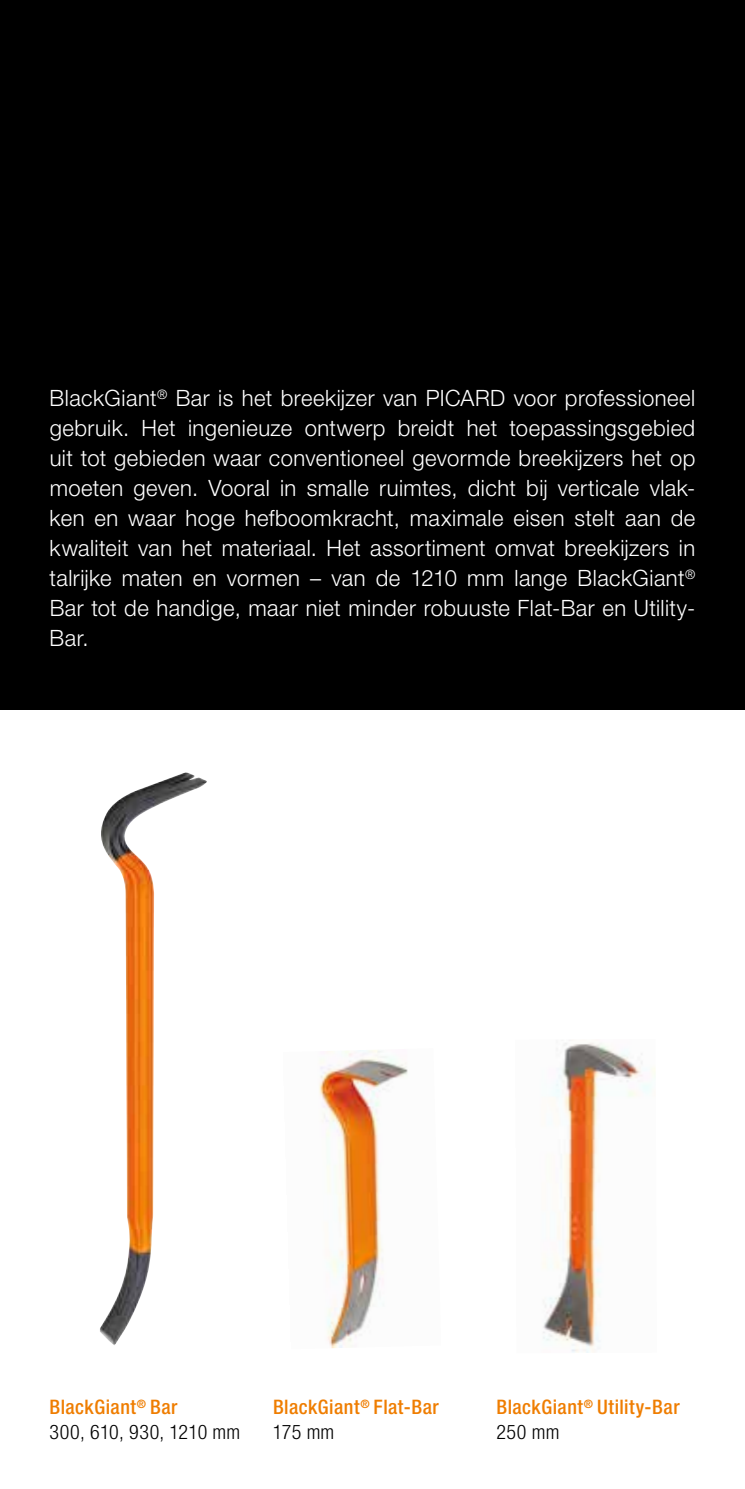
<style>
.page{position:relative;width:745px;height:1489px;background:#fff}
.page>*{position:absolute;margin:0;border:0;box-sizing:border-box;transform-origin:0 0}
.t1{font:300 22.5px/30px "Helvetica Neue LT Pro";letter-spacing:.02em;color:#fff;text-align:justify}
.t2{font:500 condensed 20px/25px "Helvetica Neue LT Pro";letter-spacing:.025em;color:#ef7d00}
.t3{font:300 condensed 20px/25px "Helvetica Neue LT Pro";letter-spacing:.02em;color:#000}
.s1{font-weight:500;color:#ef7d00}
.s2{font-weight:300;color:#000}
</style>
<div class="page">
<div style="left:0;top:0;width:744px;height:709px;background:#000"></div>
<img style="left:100px;top:772px;width:107px;height:573px">
<img style="left:319px;top:1050px;width:89px;height:298px">
<img style="left:543px;top:1040px;width:112px;height:313px">
<p class="t1" style="left:50px;top:382px;width:646px">BlackGiant<sup>®</sup> Bar is het breekijzer van PICARD voor professioneel gebruik. Het ingenieuze ontwerp breidt het toepassingsgebied uit tot gebieden waar conventioneel gevormde breekijzers het op moeten geven. Vooral in smalle ruimtes, dicht bij verticale vlak&shy;ken en waar hoge hefboomkracht, maximale eisen stelt aan de kwaliteit van het materiaal. Het assortiment omvat breekijzers in talrijke maten en vormen – van de 1210 mm lange BlackGiant<sup>® </sup>Bar tot de handige, maar niet minder robuuste Flat-Bar en Utility-Bar.</p>
<p class="t3" style="left:49px;top:1394px;width:192px"><span class="s1">BlackGiant</span><sup>®</sup> <span class="s1">Bar<br></span>300, 610, 930, 1210 mm</p>
<p class="t2" style="left:273px;top:1394px;width:167px">BlackGiant<sup>®</sup> Flat-Bar<br><span class="s2">175 mm</span></p>
<p class="t2" style="left:496px;top:1394px;width:185px">BlackGiant<sup>®</sup> Utility-Bar<br><span class="s2">250 mm</span></p>
</div>
